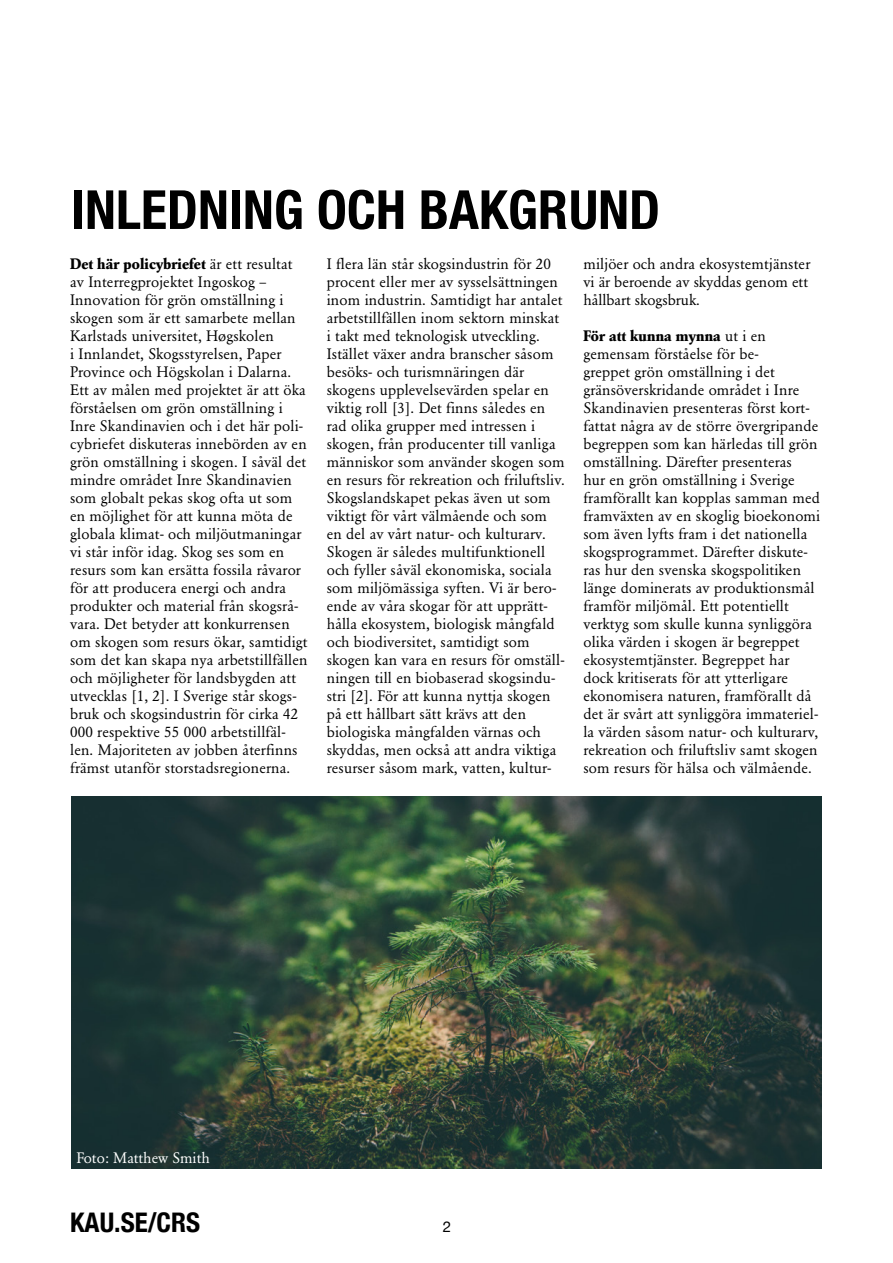
<style>
.page{position:relative;width:893px;height:1263px;background:#fff}
.page>*{position:absolute;margin:0;border:0;box-sizing:border-box;transform-origin:0 0}
.t1{font:700 condensed 54px "Helvetica Neue";color:#000}
.t2{font:700 condensed 27px "Helvetica Neue";color:#000}
.t3{font:15px/18px "Garamond BE";letter-spacing:.01em;color:#000}
.t4{font:15px "Garamond BE";color:#fff}
.t5{font:15px "Helvetica Neue";color:#000}
.s1{font-weight:700}
</style>
<div class="page">
<img style="left:71px;top:796px;width:751px;height:372px">
<h1 class="t1" style="left:71px;top:165px;width:591px">INLEDNING OCH BAKGRUND</h1>
<p class="t3" style="left:70px;top:255px;width:239px"><span class="s1">Det här policybriefet</span> är ett resultat av Interregprojektet Ingoskog – Innovation för grön omställning i skogen som är ett samarbete mellan Karlstads universitet, Høgskolen<br>i Innlandet, Skogsstyrelsen, Paper Province och Högskolan i Dalarna.<br>Ett av målen med projektet är att öka förståelsen om grön omställning i Inre Skandinavien och i det här poli&shy;cybriefet diskuteras innebörden av en grön omställning i skogen. I såväl det mindre området Inre Skandinavien som globalt pekas skog ofta ut som en möjlighet för att kunna möta de globala klimat- och miljöutmaningar vi står inför idag. Skog ses som en resurs som kan ersätta fossila råvaror för att producera energi och andra produkter och material från skogsrå&shy;vara. Det betyder att konkurrensen om skogen som resurs ökar, samtidigt som det kan skapa nya arbetstillfällen och möjligheter för landsbygden att utvecklas [1, 2]. I Sverige står skogs&shy;bruk och skogsindustrin för cirka 42<br>000 respektive 55 000 arbetstillfäl&shy;len. Majoriteten av jobben återfinns främst utanför storstadsregionerna.</p>
<p class="t3" style="left:327px;top:255px;width:240px">I flera län står skogsindustrin för 20 procent eller mer av sysselsättningen inom industrin. Samtidigt har antalet arbetstillfällen inom sektorn minskat i takt med teknologisk utveckling.<br>Istället växer andra branscher såsom besöks- och turismnäringen där skogens upplevelsevärden spelar en viktig roll [3]. Det finns således en rad olika grupper med intressen i skogen, från producenter till vanliga människor som använder skogen som en resurs för rekreation och friluftsliv.<br>Skogslandskapet pekas även ut som viktigt för vårt välmående och som en del av vårt natur- och kulturarv.<br>Skogen är således multifunktionell och fyller såväl ekonomiska, sociala som miljömässiga syften. Vi är bero&shy;ende av våra skogar för att upprätt&shy;hålla ekosystem, biologisk mångfald och biodiversitet, samtidigt som skogen kan vara en resurs för omställ&shy;ningen till en biobaserad skogsindu&shy;stri [2]. För att kunna nyttja skogen på ett hållbart sätt krävs att den biologiska mångfalden värnas och skyddas, men också att andra viktiga resurser såsom mark, vatten, kultur-</p>
<p class="t3" style="left:583px;top:255px;width:228px">miljöer och andra ekosystemtjänster vi är beroende av skyddas genom ett hållbart skogsbruk.</p>
<p class="t3" style="left:583px;top:327px;width:238px"><span class="s1">För att kunna mynna</span> ut i en gemensam förståelse för be-<br>greppet grön omställning i det gränsöverskridande området i Inre Skandinavien presenteras först kort&shy;fattat några av de större övergripande begreppen som kan härledas till grön omställning. Därefter presenteras<br>hur en grön omställning i Sverige framförallt kan kopplas samman med framväxten av en skoglig bioekonomi som även lyfts fram i det nationella skogsprogrammet. Därefter diskute&shy;ras hur den svenska skogspolitiken länge dominerats av produktionsmål framför miljömål. Ett potentiellt verktyg som skulle kunna synliggöra olika värden i skogen är begreppet ekosystemtjänster. Begreppet har dock kritiserats för att ytterligare ekonomisera naturen, framförallt då det är svårt att synliggöra immateriel&shy;la värden såsom natur- och kulturarv, rekreation och friluftsliv samt skogen som resurs för hälsa och välmående.</p>
<p class="t4" style="left:76px;top:1149px;width:135px">Foto: Matthew Smith</p>
<h2 class="t2" style="left:70px;top:1199px;width:132px">KAU.SE/CRS</h2>
<p class="t5" style="left:443px;top:1216px;width:10px">2</p>
</div>
